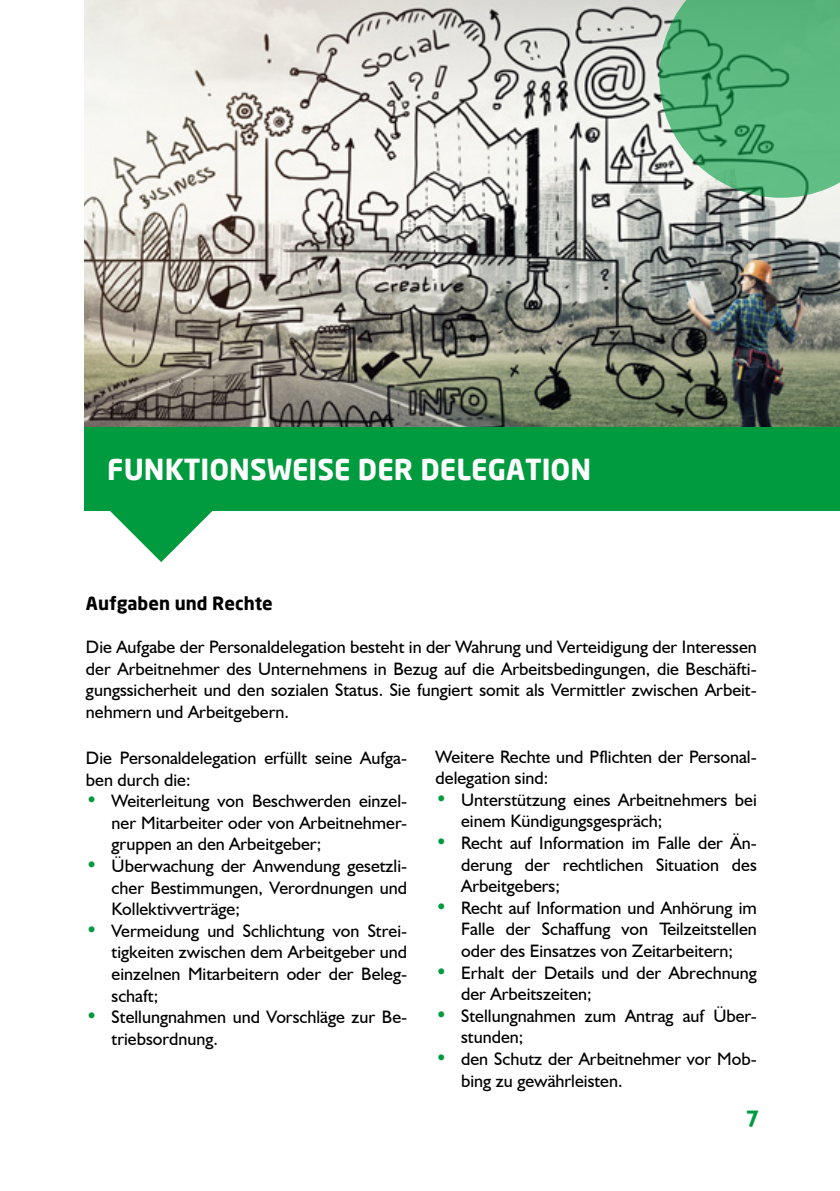
<style>
.page{position:relative;width:840px;height:1191px;background:#fff}
.page>*{position:absolute;margin:0;border:0;box-sizing:border-box;transform-origin:0 0}
.t1{font:700 28.4px "Neo Sans";color:#fff}
.t2{font:700 23.8px "Humanist 521 BT";color:#009b3e}
.t3{font:18px/21.6px "Humanist 521 BT";color:#000}
.t4{font:700 18px "Neo Sans";color:#000}
.s1{font-size:20px;color:#009b3e}
</style>
<div class="page">
<img style="left:84px;top:0;width:755px;height:427px">
<svg style="left:658px;top:0;width:181px;height:198px;background:#64b683"></svg>
<svg style="left:110px;top:511px;width:103px;height:51px"></svg>
<div style="left:84px;top:427px;width:755px;height:84px;background:#009b3e"></div>
<h1 class="t1" style="left:107px;top:451px;width:485px">FUNKTIONSWEISE DER DELEGATION</h1>
<p class="t4" style="left:86px;top:591px;width:188px">Aufgaben und Rechte</p>
<p class="t3" style="left:86px;top:636px;width:672px;text-align:justify">Die Aufgabe der Personaldelegation besteht in der Wahrung und Verteidigung der Interessen der Arbeitnehmer des Unternehmens in Bezug auf die Arbeitsbedingungen, die Beschäfti&shy;gungssicherheit und den sozialen Status. Sie fungiert somit als Vermittler zwischen Arbeit&shy;nehmern und Arbeitgebern.</p>
<p class="t3" style="left:86px;top:746px;width:322px">Die Personaldelegation erfüllt seine Aufga&shy;ben durch die:</p>
<p class="t3" style="left:111px;top:790px;width:297px;text-align:justify;text-indent:-26px"><span class="s1">•</span> Weiterleitung von Beschwerden einzel&shy;ner Mitarbeiter oder von Arbeitnehmer&shy;gruppen an den Arbeitgeber;</p>
<p class="t3" style="left:111px;top:854px;width:297px;text-align:justify;text-indent:-26px"><span class="s1">•</span> Überwachung der Anwendung gesetzli&shy;cher Bestimmungen, Verordnungen und Kollektivverträge;</p>
<p class="t3" style="left:111px;top:919px;width:297px;text-align:justify;text-indent:-26px"><span class="s1">•</span> Vermeidung und Schlichtung von Strei&shy;tigkeiten zwischen dem Arbeitgeber und einzelnen Mitarbeitern oder der Beleg&shy;schaft;</p>
<p class="t3" style="left:111px;top:1006px;width:297px;text-indent:-26px"><span class="s1">•</span> Stellungnahmen und Vorschläge zur Be&shy;triebsordnung.</p>
<p class="t3" style="left:435px;top:745px;width:322px">Weitere Rechte und Pflichten der Personal&shy;delegation sind:</p>
<p class="t3" style="left:461px;top:788px;width:297px;text-indent:-26px"><span class="s1">•</span> Unterstützung eines Arbeitnehmers bei einem Kündigungsgespräch;</p>
<p class="t3" style="left:461px;top:831px;width:297px;text-align:justify;text-indent:-26px"><span class="s1">•</span> Recht auf Information im Falle der Än&shy;derung der rechtlichen Situation des Arbeitgebers;</p>
<p class="t3" style="left:461px;top:896px;width:297px;text-align:justify;text-indent:-26px"><span class="s1">•</span> Recht auf Information und Anhörung im Falle der Schaffung von Teilzeitstellen oder des Einsatzes von Zeitarbeitern;</p>
<p class="t3" style="left:461px;top:961px;width:297px;text-indent:-26px"><span class="s1">•</span> Erhalt der Details und der Abrechnung der Arbeitszeiten;</p>
<p class="t3" style="left:461px;top:1004px;width:297px;text-indent:-26px"><span class="s1">•</span> Stellungnahmen zum Antrag auf Über&shy;stunden;</p>
<p class="t3" style="left:461px;top:1047px;width:297px;text-indent:-26px"><span class="s1">•</span> den Schutz der Arbeitnehmer vor Mob&shy;bing zu gewährleisten.</p>
<h2 class="t2" style="left:745px;top:1104px;width:15px">7</h2>
</div>
